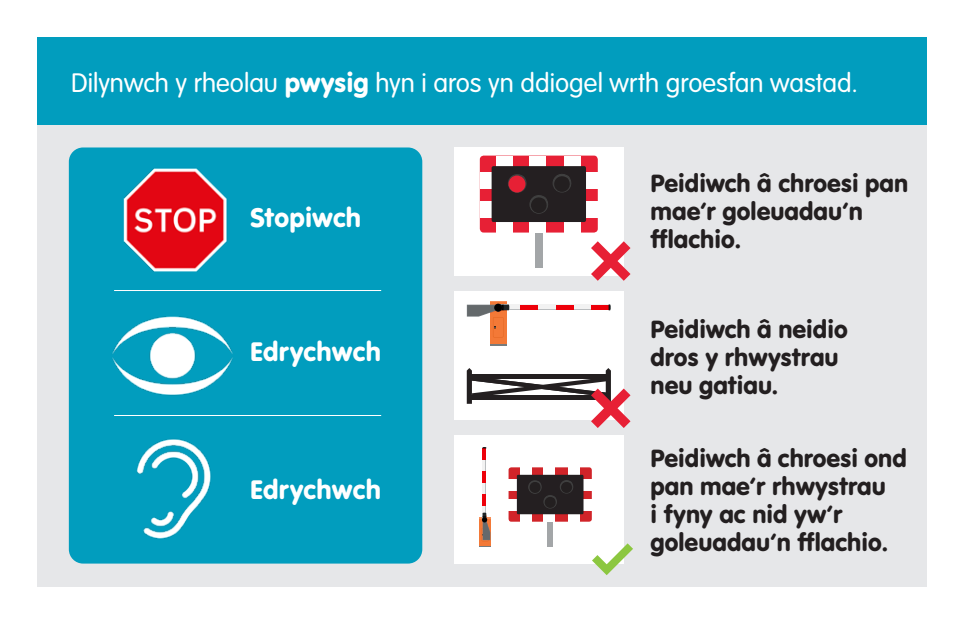
<style>
.page{position:relative;width:964px;height:624px;background:#fff}
.page>*{position:absolute;margin:0;border:0;box-sizing:border-box;transform-origin:0 0}
.t1{font:300 28px "VAG Rundschrift D";color:#fff}
.t2{font:28px "VAG Rundschrift D";letter-spacing:.005em;color:#fff}
.t3{font:26px/28px "VAG Rundschrift D";color:#231f20}
.s1{font-weight:400}
</style>
<div class="page">
<div style="left:37px;top:37px;width:889px;height:549px;background:#e6e7e9"></div>
<div style="left:37px;top:37px;width:889px;height:88px;background:#019dbe"></div>
<div style="left:454px;top:291px;width:169px;height:128px;background:#fff"></div>
<div style="left:454px;top:147px;width:169px;height:128px;background:#fff"></div>
<div style="left:454px;top:435px;width:169px;height:128px;background:#fff"></div>
<div style="left:480px;top:156px;width:118px;height:76px;background:#e72035;border-radius:4px"></div>
<div style="left:480px;top:172px;width:118px;height:16px;background:#fff"></div>
<div style="left:496px;top:156px;width:17px;height:76px;background:#fff"></div>
<div style="left:535px;top:216px;width:7px;height:51px;background:#a3a6a8"></div>
<div style="left:529px;top:156px;width:17px;height:76px;background:#fff"></div>
<div style="left:564px;top:156px;width:17px;height:76px;background:#fff"></div>
<div style="left:480px;top:201px;width:118px;height:16px;background:#fff"></div>
<div style="left:492px;top:166px;width:94px;height:56px;background:#241f21;border-radius:2px"></div>
<svg style="left:508px;top:174px;width:64px;height:39px"></svg>
<div style="left:508px;top:175px;width:17px;height:17px;background:#e72035;border-radius:50%"></div>
<div style="left:490px;top:301px;width:16px;height:44px;background:#f37937"></div>
<svg style="left:490px;top:345px;width:16px;height:1px"></svg>
<div style="left:497px;top:304px;width:112px;height:6px;background:#f2f2f2"></div>
<hr style="left:497px;top:309px;width:112px;height:1px;background:#babdbf">
<svg style="left:467px;top:301px;width:42px;height:15px"></svg>
<div style="left:591px;top:304px;width:18px;height:5px;background:#ed000a"></div>
<div style="left:556px;top:304px;width:17px;height:5px;background:#ed000a"></div>
<div style="left:520px;top:304px;width:18px;height:5px;background:#ed000a"></div>
<svg style="left:609px;top:304px;width:2px;height:6px"></svg>
<svg style="left:480px;top:518px;width:10px;height:28px"></svg>
<hr style="left:483px;top:447px;width:3px;height:73px;background:#f2f2f2">
<hr style="left:486px;top:447px;width:1px;height:73px;background:#babdbf">
<svg style="left:480px;top:512px;width:10px;height:28px"></svg>
<svg style="left:483px;top:471px;width:3px;height:11px"></svg>
<svg style="left:483px;top:494px;width:3px;height:11px"></svg>
<svg style="left:482px;top:447px;width:4px;height:12px"></svg>
<div style="left:508px;top:467px;width:84px;height:54px;background:#d12429;border-radius:3px"></div>
<div style="left:508px;top:479px;width:84px;height:11px;background:#fff"></div>
<svg style="left:520px;top:467px;width:12px;height:54px"></svg>
<div style="left:548px;top:510px;width:5px;height:36px;background:#a3a6a8"></div>
<svg style="left:543px;top:467px;width:12px;height:54px"></svg>
<svg style="left:568px;top:467px;width:12px;height:54px"></svg>
<div style="left:508px;top:499px;width:84px;height:12px;background:#fff"></div>
<div style="left:517px;top:475px;width:66px;height:39px;background:#241f21"></div>
<svg style="left:528px;top:480px;width:45px;height:28px"></svg>
<svg style="left:592px;top:543px;width:41px;height:32px"></svg>
<svg style="left:591px;top:241px;width:39px;height:40px"></svg>
<div style="left:69px;top:147px;width:353px;height:416px;background:#019dbe;border-radius:14px"></div>
<img style="left:123px;top:168px;width:104px;height:103px">
<img style="left:136px;top:439px;width:75px;height:100px">
<img style="left:112px;top:316px;width:121px;height:80px">
<hr style="left:114px;top:290px;width:267px;height:1px;background:#fff">
<hr style="left:114px;top:415px;width:267px;height:1px;background:#fff">
<svg style="left:465px;top:368px;width:165px;height:60px"></svg>
<p class="t1" style="left:71px;top:68px;width:788px">Dilynwch y rheolau <span class="s1">pwysig</span> hyn i aros yn ddiogel wrth groesfan wastad.</p>
<p class="t2" style="left:250px;top:200px;width:113px">Stopiwch</p>
<p class="t2" style="left:250px;top:334px;width:132px">Edrychwch</p>
<p class="t2" style="left:250px;top:472px;width:132px">Edrychwch</p>
<p class="t3" style="left:650px;top:169px;width:259px">Peidiwch â chroesi pan mae’r goleuadau’n fflachio.</p>
<p class="t3" style="left:650px;top:315px;width:199px">Peidiwch â neidio dros y rhwystrau neu gatiau.</p>
<p class="t3" style="left:650px;top:444px;width:258px">Peidiwch â chroesi ond pan mae’r rhwystrau<br>i fyny ac nid yw’r goleuadau’n fflachio.</p>
</div>
